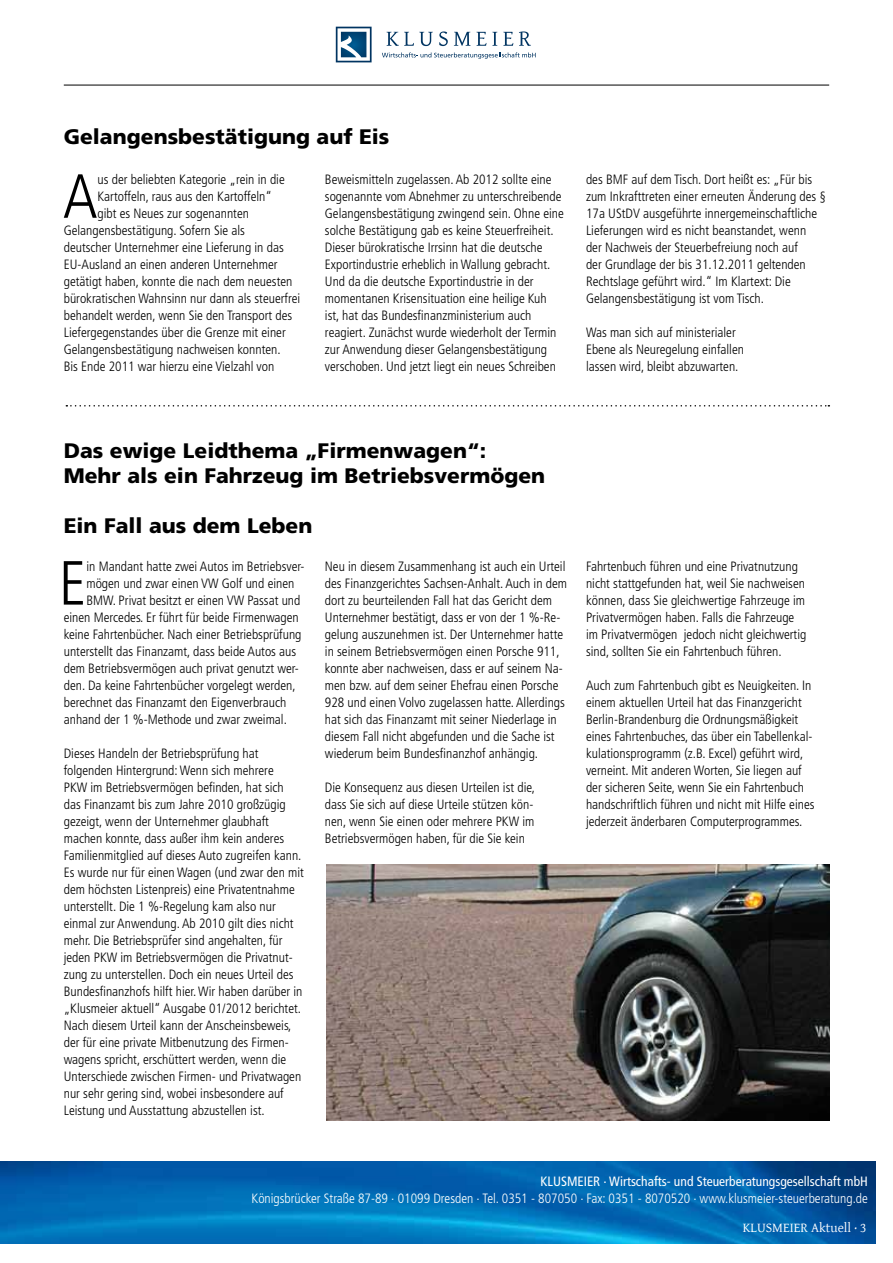
<style>
.page{position:relative;width:893px;height:1263px;background:#fff}
.page>*{position:absolute;margin:0;border:0;box-sizing:border-box;transform-origin:0 0}
.t1{font:300 condensed 62.25px "Frutiger";color:#000}
.t2{font:900 21px/25.2px "Frutiger";color:#000}
.t3{font:300 condensed 13.5px/17px "Frutiger";color:#000}
.t4{font:300 condensed 13.5px "Frutiger";color:#fff}
.t5{font:condensed 13.5px "Frutiger";color:#fff}
.t6{font:13.5px "Gentium Basic";color:#fff}
</style>
<div class="page">
<svg style="left:0;top:1161px;width:876px;height:83px;background:#0169b1"></svg>
<svg style="left:387px;top:32px;width:46px;height:14px"></svg>
<svg style="left:439px;top:31px;width:9px;height:15px"></svg>
<svg style="left:454px;top:32px;width:32px;height:14px"></svg>
<svg style="left:492px;top:32px;width:5px;height:14px"></svg>
<svg style="left:503px;top:32px;width:10px;height:14px"></svg>
<svg style="left:519px;top:31px;width:12px;height:15px"></svg>
<svg style="left:336px;top:27px;width:36px;height:35px"></svg>
<svg style="left:382px;top:52px;width:154px;height:7px"></svg>
<hr style="left:64px;top:85px;width:765px;height:1px;background:#000">
<svg style="left:66px;top:405px;width:763px;height:2px"></svg>
<img style="left:327px;top:864px;width:502px;height:257px">
<h2 class="t2" style="left:64px;top:124px;width:327px">Gelangensbestätigung auf Eis</h2>
<h1 class="t1" style="left:63px;top:161px;width:36px">A</h1>
<p class="t3" style="left:98px;top:171px;width:189px">us der beliebten Kategorie „rein in die</p>
<p class="t3" style="left:98px;top:188px;width:176px">Kartoffeln, raus aus den Kartoffeln“</p>
<p class="t3" style="left:98px;top:205px;width:153px">gibt es Neues zur sogenannten</p>
<p class="t3" style="left:64px;top:222px;width:183px">Gelangensbestätigung. Sofern Sie als</p>
<p class="t3" style="left:64px;top:239px;width:221px">deutscher Unternehmer eine Lieferung in das</p>
<p class="t3" style="left:64px;top:256px;width:215px">EU-Ausland an einen anderen Unternehmer</p>
<p class="t3" style="left:64px;top:273px;width:230px">getätigt haben, konnte die nach dem neuesten</p>
<p class="t3" style="left:64px;top:290px;width:238px">bürokratischen Wahnsinn nur dann als steuerfrei</p>
<p class="t3" style="left:64px;top:307px;width:230px">behandelt werden, wenn Sie den Transport des</p>
<p class="t3" style="left:64px;top:324px;width:224px">Liefergegenstandes über die Grenze mit einer</p>
<p class="t3" style="left:64px;top:341px;width:218px">Gelangensbestätigung nachweisen konnten.</p>
<p class="t3" style="left:64px;top:358px;width:212px">Bis Ende 2011 war hierzu eine Vielzahl von</p>
<p class="t3" style="left:325px;top:171px;width:241px">Beweismitteln zugelassen. Ab 2012 sollte eine sogenannte vom Abnehmer zu unterschreibende Gelangensbestätigung zwingend sein. Ohne eine solche Bestätigung gab es keine Steuerfreiheit.<br>Dieser bürokratische Irrsinn hat die deutsche Exportindustrie erheblich in Wallung gebracht.<br>Und da die deutsche Exportindustrie in der momentanen Krisensituation eine heilige Kuh ist, hat das Bundesfinanzministerium auch reagiert. Zunächst wurde wiederholt der Termin zur Anwendung dieser Gelangensbestätigung verschoben. Und jetzt liegt ein neues Schreiben</p>
<p class="t3" style="left:586px;top:171px;width:241px">des BMF auf dem Tisch. Dort heißt es: „Für bis zum Inkrafttreten einer erneuten Änderung des § 17a UStDV ausgeführte innergemeinschaftliche Lieferungen wird es nicht beanstandet, wenn<br>der Nachweis der Steuerbefreiung noch auf<br>der Grundlage der bis 31.12.2011 geltenden Rechtslage geführt wird.“ Im Klartext: Die Gelangensbestätigung ist vom Tisch.</p>
<p class="t3" style="left:586px;top:324px;width:159px">Was man sich auf ministerialer<br>Ebene als Neuregelung einfallen lassen wird, bleibt abzuwarten.</p>
<h2 class="t2" style="left:64px;top:438px;width:483px">Das ewige Leidthema „Firmenwagen“:<br>Mehr als ein Fahrzeug im Betriebsvermögen</h2>
<h2 class="t2" style="left:64px;top:513px;width:250px">Ein Fall aus dem Leben</h2>
<h1 class="t1" style="left:59px;top:548px;width:29px">E</h1>
<p class="t3" style="left:86px;top:558px;width:220px">in Mandant hatte zwei Autos im Betriebsver-</p>
<p class="t3" style="left:325px;top:558px;width:244px">Neu in diesem Zusammenhang ist auch ein Urteil des Finanzgerichtes Sachsen-Anhalt. Auch in dem dort zu beurteilenden Fall hat das Gericht dem Unternehmer bestätigt, dass er von der 1 %-Re&shy;gelung auszunehmen ist. Der Unternehmer hatte in seinem Betriebsvermögen einen Porsche 911, konnte aber nachweisen, dass er auf seinem Na&shy;men bzw. auf dem seiner Ehefrau einen Porsche 928 und einen Volvo zugelassen hatte. Allerdings hat sich das Finanzamt mit seiner Niederlage in diesem Fall nicht abgefunden und die Sache ist wiederum beim Bundesfinanzhof anhängig.</p>
<p class="t3" style="left:325px;top:779px;width:211px;text-align:justify">Die Konsequenz aus diesen Urteilen ist die, dass Sie sich auf diese Urteile stützen kön&shy;nen, wenn Sie einen oder mehrere PKW im Betriebsvermögen haben, für die Sie kein</p>
<p class="t3" style="left:86px;top:575px;width:210px">mögen und zwar einen VW Golf und einen</p>
<p class="t3" style="left:86px;top:592px;width:215px">BMW. Privat besitzt er einen VW Passat und</p>
<p class="t3" style="left:64px;top:609px;width:236px">einen Mercedes. Er führt für beide Firmenwagen</p>
<p class="t3" style="left:64px;top:626px;width:239px">keine Fahrtenbücher. Nach einer Betriebsprüfung</p>
<p class="t3" style="left:64px;top:643px;width:234px">unterstellt das Finanzamt, dass beide Autos aus</p>
<p class="t3" style="left:64px;top:660px;width:237px">dem Betriebsvermögen auch privat genutzt wer-</p>
<p class="t3" style="left:64px;top:677px;width:233px">den. Da keine Fahrtenbücher vorgelegt werden,</p>
<p class="t3" style="left:64px;top:694px;width:224px">berechnet das Finanzamt den Eigenverbrauch</p>
<p class="t3" style="left:64px;top:711px;width:225px">anhand der 1 %-Methode und zwar zweimal.</p>
<p class="t3" style="left:64px;top:745px;width:242px">Dieses Handeln der Betriebsprüfung hat folgenden Hintergrund: Wenn sich mehrere<br>PKW im Betriebsvermögen befinden, hat sich das Finanzamt bis zum Jahre 2010 großzügig gezeigt, wenn der Unternehmer glaubhaft machen konnte, dass außer ihm kein anderes Familienmitglied auf dieses Auto zugreifen kann.<br>Es wurde nur für einen Wagen (und zwar den mit dem höchsten Listenpreis) eine Privatentnahme unterstellt. Die 1 %-Regelung kam also nur einmal zur Anwendung. Ab 2010 gilt dies nicht mehr. Die Betriebsprüfer sind angehalten, für jeden PKW im Betriebsvermögen die Privatnut&shy;zung zu unterstellen. Doch ein neues Urteil des Bundesfinanzhofs hilft hier. Wir haben darüber in „Klusmeier aktuell“ Ausgabe 01/2012 berichtet.<br>Nach diesem Urteil kann der Anscheinsbeweis, der für eine private Mitbenutzung des Firmen&shy;wagens spricht, erschüttert werden, wenn die Unterschiede zwischen Firmen- und Privatwagen nur sehr gering sind, wobei insbesondere auf Leistung und Ausstattung abzustellen ist.</p>
<p class="t3" style="left:586px;top:558px;width:222px">Fahrtenbuch führen und eine Privatnutzung nicht stattgefunden hat, weil Sie nachweisen können, dass Sie gleichwertige Fahrzeuge im Privatvermögen haben. Falls die Fahrzeuge im Privatvermögen jedoch nicht gleichwertig sind, sollten Sie ein Fahrtenbuch führen.</p>
<p class="t3" style="left:586px;top:677px;width:230px">Auch zum Fahrtenbuch gibt es Neuigkeiten. In einem aktuellen Urteil hat das Finanzgericht Berlin-Brandenburg die Ordnungsmäßigkeit eines Fahrtenbuches, das über ein Tabellenkal&shy;kulationsprogramm (z.B. Excel) geführt wird, verneint. Mit anderen Worten, Sie liegen auf der sicheren Seite, wenn Sie ein Fahrtenbuch handschriftlich führen und nicht mit Hilfe eines jederzeit änderbaren Computerprogrammes.</p>
<p class="t5" style="left:540px;top:1173px;width:329px">KLUSMEIER . Wirtschafts- und Steuerberatungsgesellschaft mbH</p>
<p class="t4" style="left:252px;top:1190px;width:618px">Königsbrücker Straße 87-89 . 01099 Dresden . Tel. 0351 - 807050 . Fax: 0351 - 8070520 . www.klusmeier-steuerberatung.de</p>
<p class="t6" style="left:743px;top:1218px;width:125px">KLUSMEIER Aktuell . 3</p>
</div>
